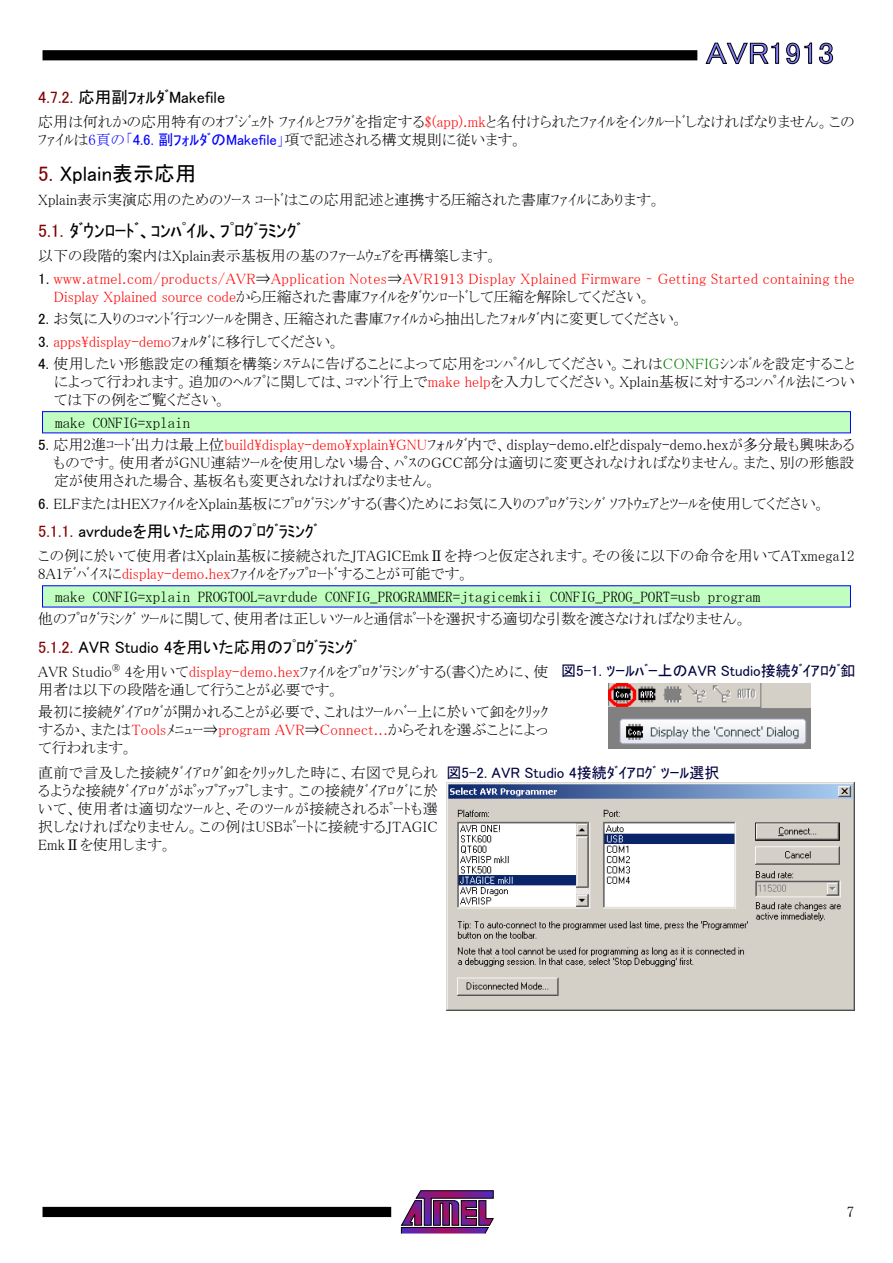
<style>
.page{position:relative;width:893px;height:1263px;background:#fff}
.page>*{position:absolute;margin:0;border:0;box-sizing:border-box;transform-origin:0 0}
.t1{font:30px "MS P Gothic";color:#8080ff;scale:1.1 1}
.t2{font:21px "MS P Gothic";color:#000}
.t3{font:18px "MS P Gothic";color:#000}
.t4{font:16.5px "MS P Gothic";color:#000}
.t5{font:15px/18px "MS P Mincho";color:#000;text-align:justify}
.t6{font:15px/18px "MS P Mincho";letter-spacing:.025em;color:#f00}
.t7{font:15px "MS Mincho";color:#000}
.t8{font:15px "MS P Gothic";color:#000040}
.t9{font:15px "MS P Mincho";color:#f00}
.s1{color:#800000}
.s2{color:#f00}
.s3{color:#00f}
.s4{font-family:"MS P Gothic";color:#00f}
.s5{font-family:"MS P Gothic";color:#000}
.s6{color:#000}
.s7{font-family:"MS P Gothic"}
.s8{color:#008000}
</style>
<div class="page">
<svg style="left:401px;top:1190px;width:93px;height:44px"></svg>
<div style="left:43px;top:1207px;width:348px;height:10px;background:#000"></div>
<div style="left:43px;top:50px;width:654px;height:10px;background:#000"></div>
<svg style="left:706px;top:43px;width:73px;height:21px"></svg>
<svg style="left:786px;top:43px;width:26px;height:21px"></svg>
<svg style="left:819px;top:43px;width:14px;height:21px"></svg>
<div style="left:43px;top:412px;width:807px;height:21px;background:#c0ffc0"></div>
<div style="left:42px;top:411px;width:809px;height:22px;border:1px solid #00f"></div>
<div style="left:43px;top:586px;width:807px;height:21px;background:#c0ffc0"></div>
<img style="left:608px;top:683px;width:202px;height:65px">
<img style="left:447px;top:782px;width:408px;height:228px">
<h1 class="t1" style="left:706px;top:38px;width:118px">AVR1913</h1>
<p class="t4" style="left:38px;top:89px;width:188px"><span class="s1">4.7.2.</span> 応用副ﾌｫﾙﾀﾞMakefile</p>
<p class="t5" style="left:38px;top:113px;width:818px">応用は何れかの応用特有のｵﾌﾞｼﾞｪｸﾄ ﾌｧｲﾙとﾌﾗｸﾞを指定する<span class="s2">$(app).mk</span>と名付けられたﾌｧｲﾙをｲﾝｸﾙｰﾄﾞしなければなりません。このﾌｧｲﾙは<span class="s3">6頁の「</span><span class="s4">4.6. 副ﾌｫﾙﾀﾞのMakefile</span><span class="s3">」</span>項で記述される構文規則に従います。</p>
<h2 class="t2" style="left:38px;top:163px;width:159px"><span class="s1">5.</span> Xplain表示応用</h2>
<p class="t5" style="left:38px;top:191px;width:624px">Xplain表示実演応用のためのｿｰｽ ｺｰﾄﾞはこの応用記述と連携する圧縮された書庫ﾌｧｲﾙにあります。</p>
<p class="t3" style="left:38px;top:222px;width:264px"><span class="s1">5.1.</span> ﾀﾞｳﾝﾛｰﾄﾞ、ｺﾝﾊﾟｲﾙ、ﾌﾟﾛｸﾞﾗﾐﾝｸﾞ</p>
<p class="t5" style="left:38px;top:247px;width:461px">以下の段階的案内はXplain表示基板用の基のﾌｧｰﾑｳｪｱを再構築します。</p>
<p class="t6" style="left:54px;top:269px;width:802px;text-indent:-16px"><span class="s5">1.</span> www.atmel.com/products/AVR<span class="s6">⇒</span>Application Notes<span class="s6">⇒</span>AVR1913 Display Xplained Firmware – Getting Started containing the<br>Display Xplained source code<span class="s6">から圧縮された書庫ﾌｧｲﾙをﾀﾞｳﾝﾛｰﾄﾞして圧縮を解除してください。</span></p>
<p class="t5" style="left:38px;top:310px;width:647px"><span class="s7">2.</span> お気に入りのｺﾏﾝﾄﾞ行ｺﾝｿｰﾙを開き、圧縮された書庫ﾌｧｲﾙから抽出したﾌｫﾙﾀﾞ内に変更してください。</p>
<p class="t9" style="left:38px;top:334px;width:303px"><span class="s5">3.</span> apps\display-demo<span class="s6">ﾌｫﾙﾀﾞに移行してください。</span></p>
<p class="t5" style="left:54px;top:355px;width:802px;text-indent:-16px"><span class="s7">4.</span> 使用したい形態設定の種類を構築ｼｽﾃﾑに告げることによって応用をｺﾝﾊﾟｲﾙしてください。これは<span class="s8">CONFIG</span>ｼﾝﾎﾞﾙを設定することによって行われます。追加のﾍﾙﾌﾟに関しては、ｺﾏﾝﾄﾞ行上で<span class="s2">make help</span>を入力してください。Xplain基板に対するｺﾝﾊﾟｲﾙ法については下の例をご覧ください。</p>
<p class="t7" style="left:55px;top:415px;width:136px">make CONFIG=xplain</p>
<p class="t5" style="left:54px;top:436px;width:802px;text-indent:-16px"><span class="s7">5.</span> 応用2進ｺｰﾄﾞ出力は最上位<span class="s2">build\display-demo\xplain\GNU</span>ﾌｫﾙﾀﾞ内で、display-demo.elfとdispaly-demo.hexが多分最も興味あるものです。使用者がGNU連結ﾂｰﾙを使用しない場合、ﾊﾟｽのGCC部分は適切に変更されなければなりません。また、別の形態設定が使用された場合、基板名も変更されなければなりません。</p>
<p class="t5" style="left:38px;top:494px;width:789px"><span class="s7">6.</span> ELFまたはHEXﾌｧｲﾙをXplain基板にﾌﾟﾛｸﾞﾗﾐﾝｸﾞする(書く)ためにお気に入りのﾌﾟﾛｸﾞﾗﾐﾝｸﾞ ｿﾌﾄｳｪｱとﾂｰﾙを使用してください。</p>
<p class="t4" style="left:38px;top:523px;width:281px"><span class="s1">5.1.1.</span> avrdudeを用いた応用のﾌﾟﾛｸﾞﾗﾐﾝｸﾞ</p>
<p class="t5" style="left:38px;top:547px;width:818px">この例に於いて使用者はXplain基板に接続されたJTAGICEmkⅡを持つと仮定されます。その後に以下の命令を用いてATxmega12<br>8A1ﾃﾞﾊﾞｲｽに<span class="s2">display-demo.hex</span>ﾌｧｲﾙをｱｯﾌﾟﾛｰﾄﾞすることが可能です。</p>
<p class="t7" style="left:55px;top:589px;width:706px">make CONFIG=xplain PROGTOOL=avrdude CONFIG_PROGRAMMER=jtagicemkii CONFIG_PROG_PORT=usb program</p>
<p class="t5" style="left:38px;top:610px;width:710px">他のﾌﾟﾛｸﾞﾗﾐﾝｸﾞ ﾂｰﾙに関して、使用者は正しいﾂｰﾙと通信ﾎﾟｰﾄを選択する適切な引数を渡さなければなりません。</p>
<p class="t4" style="left:38px;top:638px;width:321px"><span class="s1">5.1.2.</span> AVR Studio 4を用いた応用のﾌﾟﾛｸﾞﾗﾐﾝｸﾞ</p>
<p class="t5" style="left:38px;top:662px;width:512px">AVR Studio<sup>®</sup> 4を用いて<span class="s2">display-demo.hex</span>ﾌｧｲﾙをﾌﾟﾛｸﾞﾗﾐﾝｸﾞする(書く)ために、使用者は以下の段階を通して行うことが必要です。</p>
<p class="t5" style="left:38px;top:703px;width:512px">最初に接続ﾀﾞｲｱﾛｸﾞが開かれることが必要で、これはﾂｰﾙﾊﾞｰ上に於いて釦をｸﾘｯｸするか、または<span class="s2">Tools</span>ﾒﾆｭｰ⇒<span class="s2">program AVR</span>⇒<span class="s2">Connect...</span>からそれを選ぶことによって行われます。</p>
<p class="t8" style="left:561px;top:663px;width:296px">図5-1. ﾂｰﾙﾊﾞｰ上のAVR Studio接続ﾀﾞｲｱﾛｸﾞ釦</p>
<p class="t5" style="left:38px;top:764px;width:401px">直前で言及した接続ﾀﾞｲｱﾛｸﾞ釦をｸﾘｯｸした時に、右図で見られるような接続ﾀﾞｲｱﾛｸﾞがﾎﾟｯﾌﾟｱｯﾌﾟします。この接続ﾀﾞｲｱﾛｸﾞに於いて、使用者は適切なﾂｰﾙと、そのﾂｰﾙが接続されるﾎﾟｰﾄも選択しなければなりません。この例はUSBﾎﾟｰﾄに接続するJTAGIC EmkⅡを使用します。</p>
<p class="t8" style="left:446px;top:765px;width:274px">図5-2. AVR Studio 4接続ﾀﾞｲｱﾛｸﾞ ﾂｰﾙ選択</p>
<p class="t5" style="left:847px;top:1202px;width:9px">7</p>
</div>
